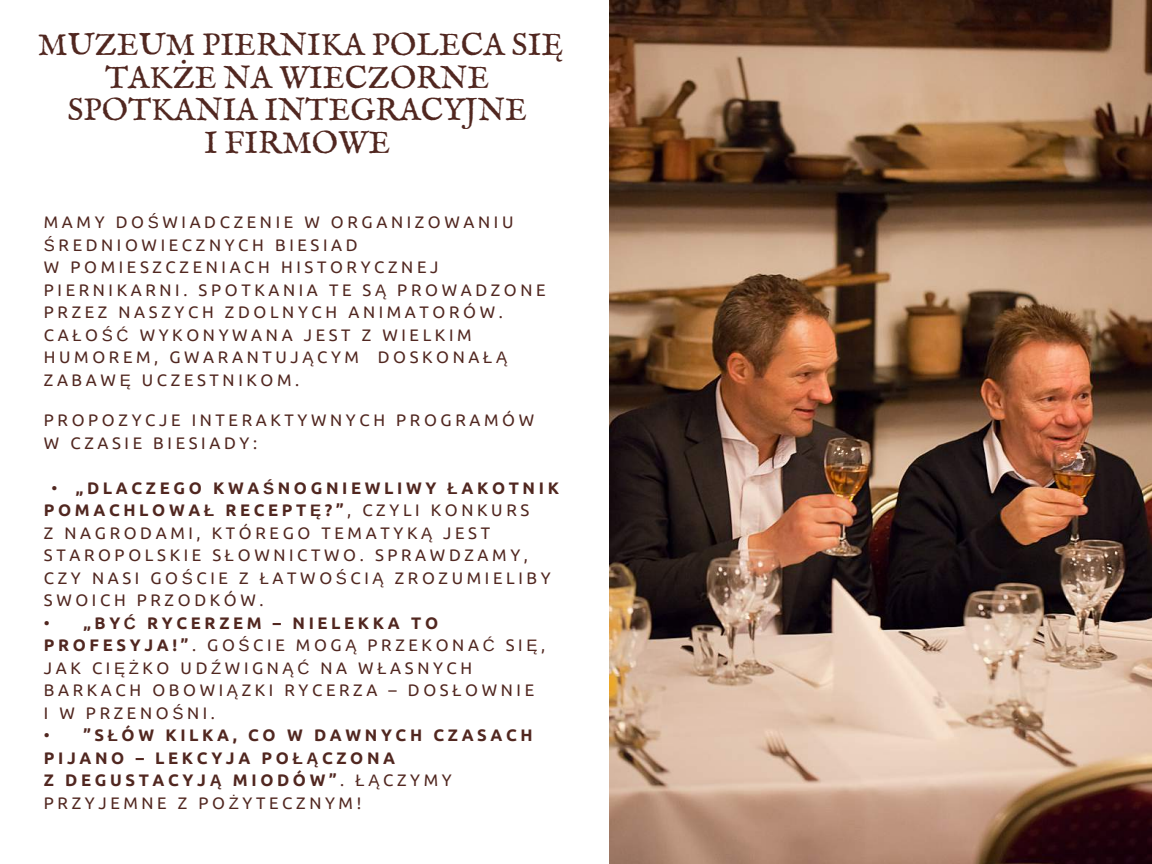
<style>
.page{position:relative;width:1152px;height:864px;background:#fff}
.page>*{position:absolute;margin:0;border:0;box-sizing:border-box;transform-origin:0 0}
.t1{font:31.65px/32.7px "IM FELL English SC";color:#512720;text-align:center}
.t2{font:16.65px/22.5px "Ubuntu";letter-spacing:.22em;color:#512720}
.t3{font:700 16.65px/22.5px "Ubuntu";letter-spacing:.22em;color:#512720}
.s1{font-family:"Liberation Sans"}
.s2{font-weight:700}
.s3{font-family:"Liberation Sans";font-weight:700}
.s4{font-weight:400}
.s5{font-family:"Liberation Sans";font-weight:400}
</style>
<div class="page">
<img style="left:610px;top:0;width:542px;height:864px">
<h1 class="t1" style="left:38px;top:30px;width:527px">MUZEUM PIERNIKA POLECA SIĘ<br>TAKŻE NA WIECZORNE<br>SPOTKANIA INTEGRACYJNE<br>I FIRMOWE</h1>
<p class="t2" style="left:44px;top:211px;width:503px">MAMY DO<span class="s1">Ś</span>WIADCZENIE W ORGANIZOWANIU <span class="s1">Ś</span>REDNIOWIECZNYCH BIESIAD<br>W POMIESZCZENIACH HISTORYCZNEJ PIERNIKARNI. SPOTKANIA TE S<span class="s1">Ą</span> PROWADZONE PRZEZ NASZYCH ZDOLNYCH ANIMATORÓW.<br>CA<span class="s1">Ł</span>O<span class="s1">ŚĆ</span> WYKONYWANA JEST Z WIELKIM HUMOREM, GWARANTUJ<span class="s1">Ą</span>CYM DOSKONA<span class="s1">ŁĄ </span>ZABAW<span class="s1">Ę</span> UCZESTNIKOM.</p>
<p class="t2" style="left:44px;top:409px;width:492px">PROPOZYCJE INTERAKTYWNYCH PROGRAMÓW<br>W CZASIE BIESIADY:</p>
<p class="t2" style="left:44px;top:476px;width:517px;text-indent:7px">• <span class="s2">„DLACZEGO KWA</span><span class="s3">Ś</span><span class="s2">NOGNIEWLIWY</span> <span class="s3">Ł</span><span class="s2">AKOTNIK POMACHLOWA</span><span class="s3">Ł</span> <span class="s2">RECEPT</span><span class="s3">Ę</span><span class="s2">?”</span>, CZYLI KONKURS<br>Z NAGRODAMI, KTÓREGO TEMATYK<span class="s1">Ą</span> JEST STAROPOLSKIE S<span class="s1">Ł</span>OWNICTWO. SPRAWDZAMY, CZY NASI GO<span class="s1">Ś</span>CIE Z <span class="s1">Ł</span>ATWO<span class="s1">Ś</span>CI<span class="s1">Ą</span> ZROZUMIELIBY SWOICH PRZODKÓW.</p>
<p class="t2" style="left:44px;top:611px;width:503px">• <span class="s2">„BY</span><span class="s3">Ć</span> <span class="s2">RYCERZEM – NIELEKKA TO<br>PROFESYJA!”</span>. GO<span class="s1">Ś</span>CIE MOG<span class="s1">Ą</span> PRZEKONA<span class="s1">Ć</span> SI<span class="s1">Ę</span>,<br>JAK CI<span class="s1">ĘŻ</span>KO UD<span class="s1">Ź</span>WIGN<span class="s1">ĄĆ</span> NA W<span class="s1">Ł</span>ASNYCH<br>BARKACH OBOWI<span class="s1">Ą</span>ZKI RYCERZA – DOS<span class="s1">Ł</span>OWNIE<br>I W PRZENO<span class="s1">Ś</span>NI.</p>
<p class="t3" style="left:44px;top:724px;width:490px"><span class="s4">•</span> ”S<span class="s1">Ł</span>ÓW KILKA, CO W DAWNYCH CZASACH<br>PIJANO – LEKCYJA PO<span class="s1">ŁĄ</span>CZONA<br>Z DEGUSTACYJ<span class="s1">Ą</span> MIODÓW”<span class="s4">.</span> <span class="s5">ŁĄ</span><span class="s4">CZYMY<br>PRZYJEMNE Z PO</span><span class="s5">Ż</span><span class="s4">YTECZNYM!</span></p>
</div>
